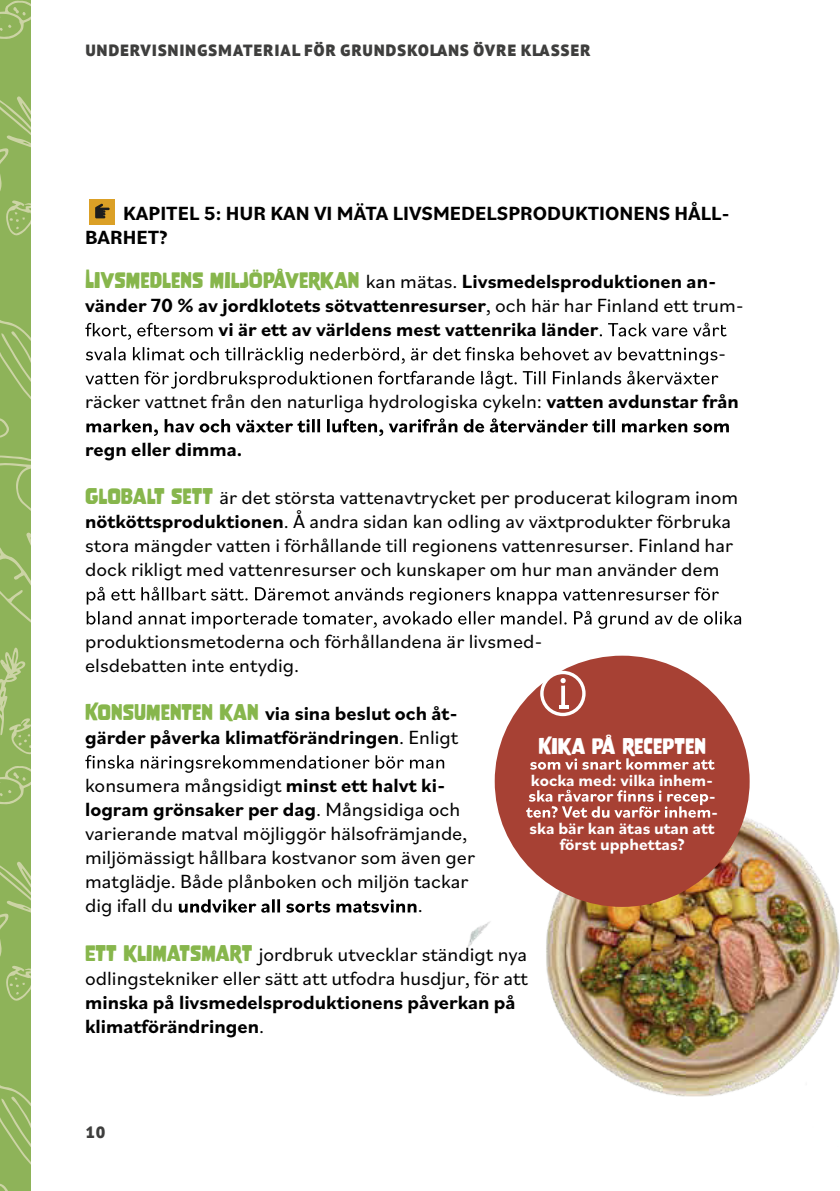
<style>
.page{position:relative;width:840px;height:1191px;background:#fff}
.page>*{position:absolute;margin:0;border:0;box-sizing:border-box;transform-origin:0 0}
.t1{font:20px/24px "Bilo";color:#000}
.t2{font:700 20px/24px "Bilo";color:#000}
.t3{font:20px "Nove";color:#fff}
.t4{font:700 17px "Bilo";color:#fff}
.t5{font:900 16.2px "PT Sans Pro";letter-spacing:.08em;color:#3e3e3d}
.s1{font-family:"Nove";font-weight:400;color:#87b64c}
.s2{font-weight:400}
.s3{font-weight:700}
.s4{font-family:"Nove";color:#87b64c}
</style>
<div class="page">
<img style="left:409px;top:736px;width:430px;height:361px">
<div style="left:0;top:0;width:30px;height:1191px;background:#8eb359"></div>
<svg style="left:0;top:96px;width:30px;height:140px"></svg>
<svg style="left:0;top:0;width:30px;height:39px"></svg>
<svg style="left:0;top:1085px;width:30px;height:106px"></svg>
<svg style="left:0;top:861px;width:30px;height:140px"></svg>
<svg style="left:0;top:766px;width:30px;height:38px"></svg>
<svg style="left:0;top:320px;width:30px;height:434px"></svg>
<div style="left:89px;top:199px;width:25px;height:25px;background:#dba026"></div>
<svg style="left:95px;top:203px;width:15px;height:15px"></svg>
<svg style="left:85px;top:323px;width:127px;height:17px"></svg>
<svg style="left:599px;top:323px;width:127px;height:13px"></svg>
<svg style="left:86px;top:347px;width:631px;height:18px"></svg>
<svg style="left:85px;top:371px;width:633px;height:18px"></svg>
<svg style="left:86px;top:418px;width:642px;height:18px"></svg>
<svg style="left:87px;top:587px;width:631px;height:18px"></svg>
<svg style="left:87px;top:611px;width:653px;height:18px"></svg>
<svg style="left:85px;top:755px;width:359px;height:18px"></svg>
<svg style="left:179px;top:899px;width:237px;height:13px"></svg>
<div style="left:494px;top:655px;width:255px;height:252px;background:#a74134;border-radius:50%"></div>
<div style="left:540px;top:671px;width:45px;height:45px;border:3px solid #fff;border-radius:50%"></div>
<svg style="left:559px;top:678px;width:9px;height:30px"></svg>
<svg style="left:530px;top:758px;width:184px;height:11px"></svg>
<svg style="left:526px;top:789px;width:183px;height:28px"></svg>
<p class="t5" style="left:86px;top:40px;width:506px">UNDERVISNINGSMATERIAL FÖR GRUNDSKOLANS ÖVRE KLASSER</p>
<p class="t2" style="left:85px;top:200px;width:646px;text-indent:38px">KAPITEL 5: HUR KAN VI MÄTA LIVSMEDELSPRODUKTIONENS HÅLL-<br>BARHET?</p>
<p class="t2" style="left:85px;top:268px;width:632px"><span class="s1">Livsmedlens miljöpåverkan</span> <span class="s2">kan mätas.</span> Livsmedelsproduktionen an-</p>
<p class="t2" style="left:85px;top:292px;width:659px">vänder 70 % av jordklotets sötvattenresurser<span class="s2">, och här har Finland ett trum-</span></p>
<p class="t2" style="left:218px;top:316px;width:381px">vi är ett av världens mest vattenrika länder</p>
<p class="t1" style="left:717px;top:340px;width:10px">-</p>
<p class="t1" style="left:85px;top:388px;width:655px">räcker vattnet från den naturliga hydrologiska cykeln: <span class="s3">vatten avdunstar från</span></p>
<p class="t2" style="left:85px;top:436px;width:158px">regn eller dimma.</p>
<p class="t1" style="left:85px;top:484px;width:654px"><span class="s4">Globalt sett</span> är det största vattenavtrycket per producerat kilogram inom <span class="s3">nötköttsproduktionen</span>. Å andra sidan kan odling av växtprodukter förbruka stora mängder vatten i förhållande till regionens vattenresurser. Finland har dock rikligt med vattenresurser och kunskaper om hur man använder dem</p>
<p class="t1" style="left:85px;top:628px;width:459px">produktionsmetoderna och förhållandena är livsmed&shy;elsdebatten inte entydig.</p>
<p class="t2" style="left:85px;top:700px;width:374px"><span class="s1">Konsumenten kan</span> via sina beslut och åt&shy;gärder påverka klimatförändringen<span class="s2">. Enligt</span></p>
<p class="t1" style="left:85px;top:772px;width:391px">konsumera mångsidigt <span class="s3">minst ett halvt ki&shy;logram grönsaker per dag</span>. Mångsidiga och varierande matval möjliggör hälsofrämjande, miljömässigt hållbara kostvanor som även ger matglädje. Både plånboken och miljön tackar dig ifall du</p>
<p class="t3" style="left:538px;top:734px;width:169px">Kika på recepten</p>
<p class="t4" style="left:530px;top:768px;width:184px">kocka med: vilka inhem-</p>
<p class="t4" style="left:708px;top:784px;width:9px">-</p>
<p class="t4" style="left:710px;top:800px;width:9px">-</p>
<p class="t4" style="left:529px;top:816px;width:186px">ska bär kan ätas utan att</p>
<p class="t4" style="left:559px;top:832px;width:126px">först upphettas?</p>
<p class="t1" style="left:417px;top:892px;width:7px">.</p>
<p class="t1" style="left:85px;top:940px;width:444px"><span class="s4">Ett klimatsmart</span> jordbruk utvecklar ständigt nya odlingstekniker eller sätt att utfodra husdjur, för att</p>
<p class="t2" style="left:85px;top:988px;width:432px">minska på livsmedelsproduktionens påverkan på klimatförändringen<span class="s2">.</span></p>
<p class="t5" style="left:85px;top:1121px;width:22px">10</p>
</div>
